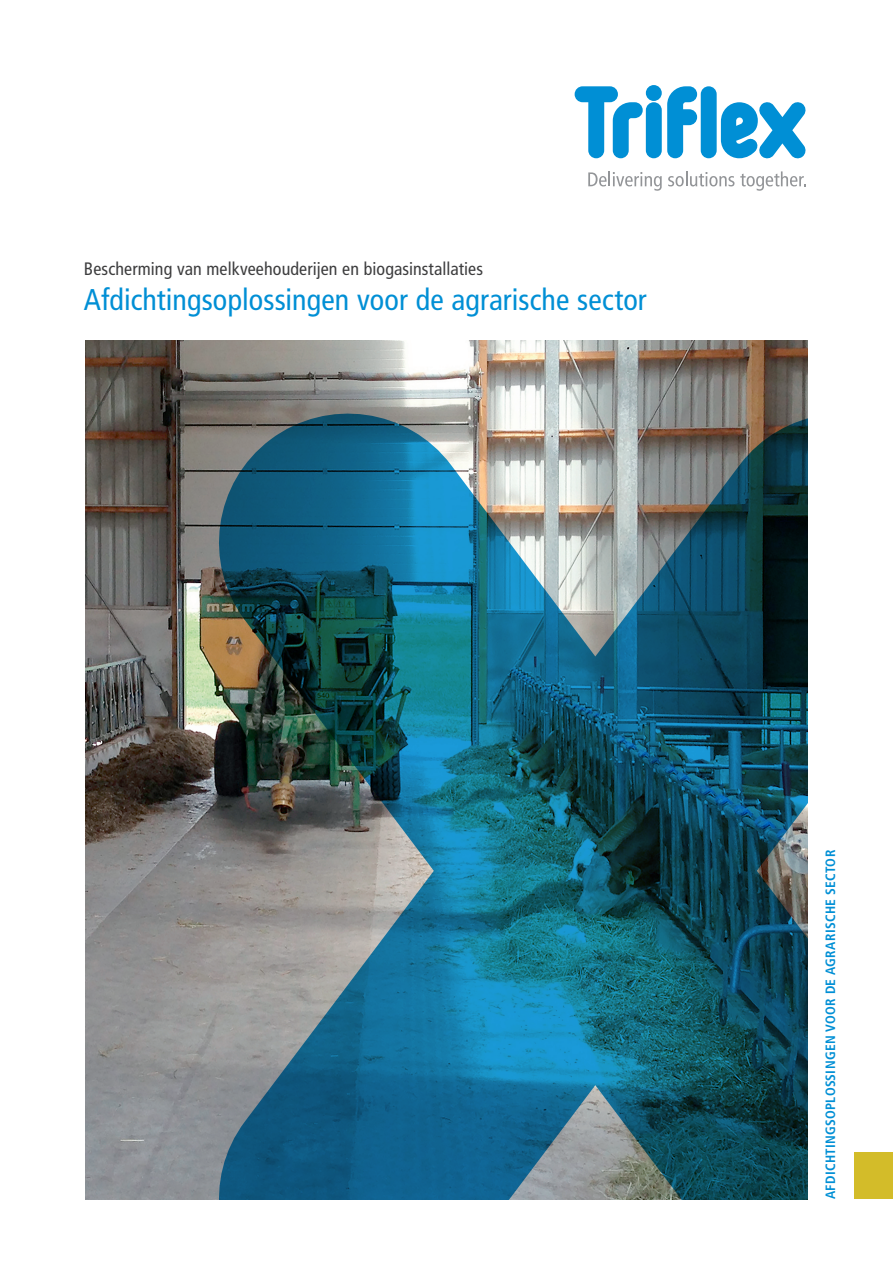
<style>
.page{position:relative;width:893px;height:1263px;background:#fff}
.page>*{position:absolute;margin:0;border:0;box-sizing:border-box;transform-origin:0 0}
.KOP_20PT_-_S{font:condensed 30px "Frutiger LT Pro";letter-spacing:.005em;color:#008fd5}
.BOVENKOP_-_S__bij_br{font:condensed 18px "Frutiger LT Pro";letter-spacing:.005em;color:#3e3e3f}
.BROCHURE_NAAM_COVER{font:700 condensed 13.5px "Frutiger LT Pro";letter-spacing:.02em;color:#008fd5}
</style>
<div class="page">
<div style="left:855px;top:1152px;width:38px;height:47px;background:#d3bc29"></div>
<img style="left:85px;top:340px;width:723px;height:859px">
<img style="left:219px;top:414px;width:589px;height:785px">
<svg style="left:575px;top:86px;width:68px;height:72px"></svg>
<div style="left:646px;top:102px;width:16px;height:56px;background:#008fd5;border-radius:8px"></div>
<div style="left:646px;top:85px;width:16px;height:16px;background:#008fd5;border-radius:50%"></div>
<svg style="left:667px;top:86px;width:30px;height:72px"></svg>
<svg style="left:721px;top:102px;width:84px;height:57px"></svg>
<div style="left:701px;top:86px;width:16px;height:72px;background:#008fd5;border-radius:8px"></div>
<svg style="left:588px;top:171px;width:74px;height:20px"></svg>
<svg style="left:668px;top:171px;width:66px;height:15px"></svg>
<svg style="left:740px;top:171px;width:65px;height:20px"></svg>
<p class="BOVENKOP_-_S__bij_br" style="left:84px;top:258px;width:401px">Bescherming van melkveehouderijen en biogasinstallaties</p>
<p class="KOP_20PT_-_S" style="left:84px;top:283px;width:564px">Afdichtingsoplossingen voor de agrarische sector</p>
<p class="BROCHURE_NAAM_COVER" style="left:822px;top:1199px;width:351px;rotate:-90deg">AFDICHTINGSOPLOSSINGEN VOOR DE AGRARISCHE SECTOR</p>
</div>
